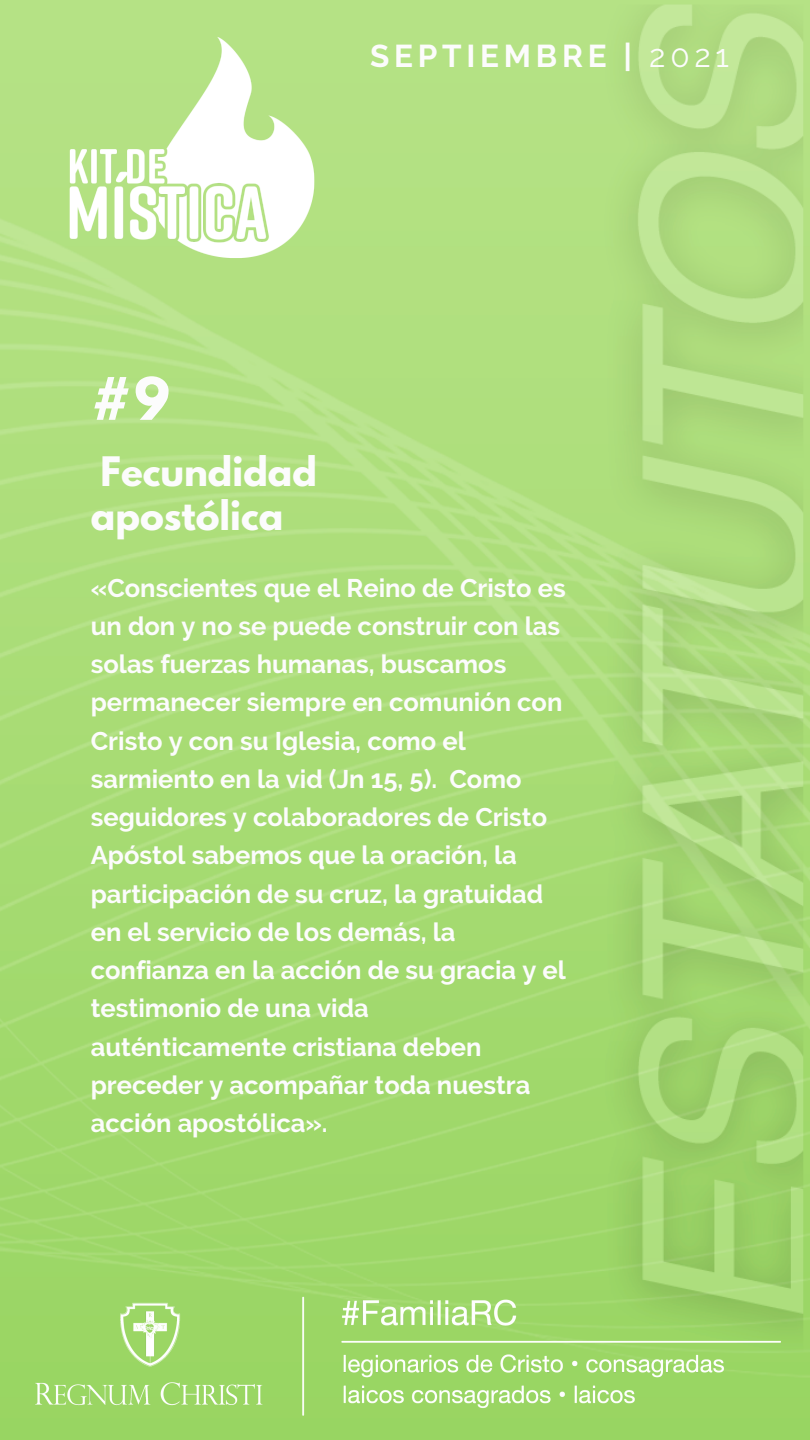
<style>
.page{position:relative;width:810px;height:1440px;background:#fff}
.page>*{position:absolute;margin:0;border:0;box-sizing:border-box;transform-origin:0 0}
.t1{font:700 51.9px "League Spartan";color:#fcfcfc}
.t2{font:700 36px/43.8px "League Spartan";color:#fcfcfc}
.t3{font:700 31.5px "Raleway";letter-spacing:.15em;color:#fcfcfc}
.t4{font:700 25.5px/38.2px "Raleway";color:#fcfcfc}
.s1{font-weight:400}
</style>
<div class="page">
<img style="left:0;top:0;width:810px;height:1440px">
<img style="left:29px;top:1294px;width:752px;height:122px">
<img style="left:62px;top:19px;width:261px;height:258px">
<p class="t3" style="left:370px;top:38px;width:360px">SEPTIEMBRE | <span class="s1">2021</span></p>
<p class="t1" style="left:91px;top:373px;width:80px">#9</p>
<p class="t2" style="left:91px;top:454px;width:228px">Fecundidad apostólica</p>
<p class="t4" style="left:91px;top:569px;width:477px">«Conscientes que el Reino de Cristo es un don y no se puede construir con las solas fuerzas humanas, buscamos permanecer siempre en comunión con Cristo y con su Iglesia, como el sarmiento en la vid (Jn 15, 5). Como seguidores y colaboradores de Cristo Apóstol sabemos que la oración, la participación de su cruz, la gratuidad en el servicio de los demás, la confianza en la acción de su gracia y el testimonio de una vida auténticamente cristiana deben preceder y acompañar toda nuestra acción apostólica».</p>
</div>
